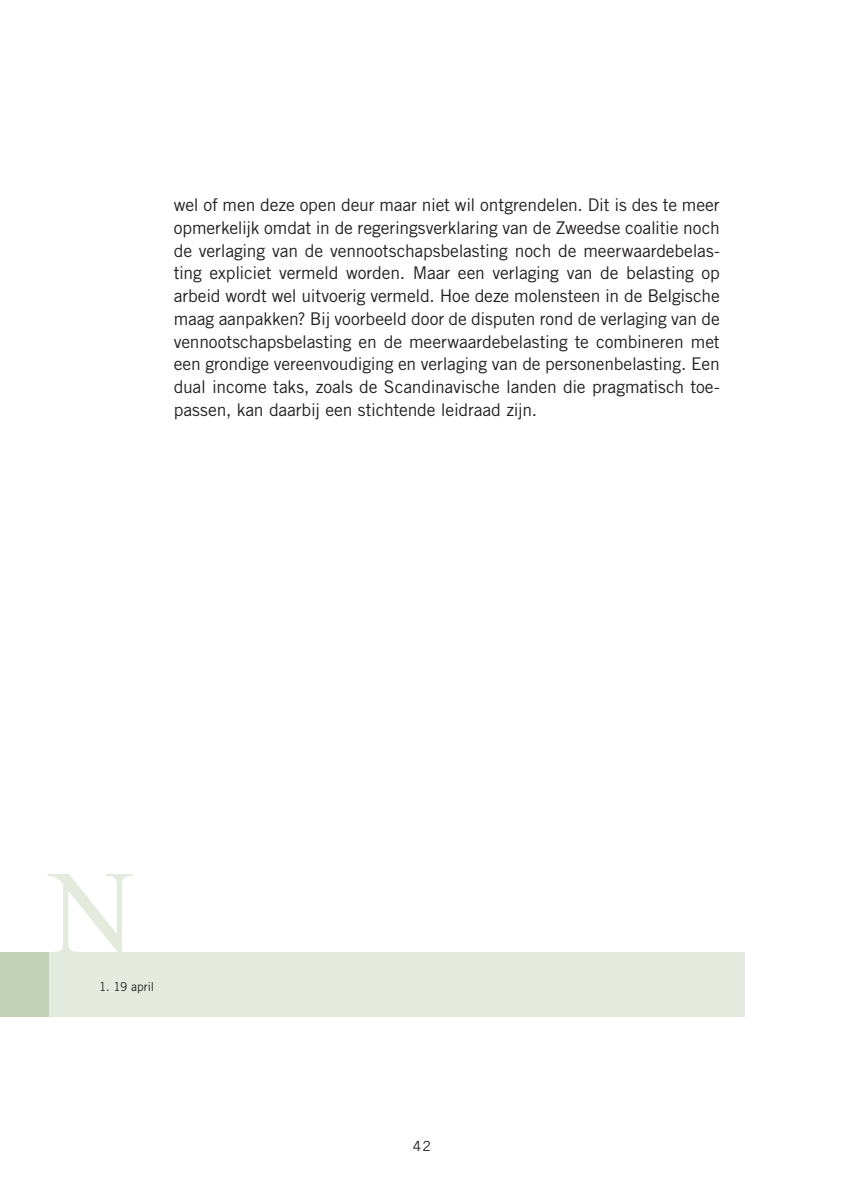
<style>
.page{position:relative;width:844px;height:1191px;background:#fff}
.page>*{position:absolute;margin:0;border:0;box-sizing:border-box;transform-origin:0 0}
.t1{font:120.58px "Times New Roman";color:#e4ebde}
.t2{font:17.5px/22.8px "Trade Gothic LT Std";letter-spacing:-.01em;color:#231f20;text-align:justify}
.t3{font:14px "Trade Gothic LT Std";color:#231f20}
.t4{font:12.25px "Trade Gothic LT Std";color:#231f20}
</style>
<div class="page">
<div style="left:0;top:952px;width:50px;height:64px;background:#c3d2b6"></div>
<div style="left:50px;top:952px;width:694px;height:64px;background:#e4ebde"></div>
<p class="t2" style="left:174px;top:193px;width:547px">wel of men deze open deur maar niet wil ontgrendelen. Dit is des te meer opmerkelijk omdat in de regeringsverklaring van de Zweedse coalitie noch de verlaging van de vennootschapsbelasting noch de meerwaardebelas&shy;ting expliciet vermeld worden. Maar een verlaging van de belasting op arbeid wordt wel uitvoerig vermeld. Hoe deze molensteen in de Belgische maag aanpakken? Bij voorbeeld door de disputen rond de verlaging van de vennootschapsbelasting en de meerwaardebelasting te combineren met een grondige vereenvoudiging en verlaging van de personenbelasting. Een dual income taks, zoals de Scandinavische landen die pragmatisch toe&shy;passen, kan daarbij een stichtende leidraad zijn.</p>
<h1 class="t1" style="left:49px;top:832px;width:87px">N</h1>
<p class="t4" style="left:99px;top:979px;width:56px">1. 19 april</p>
<p class="t3" style="left:413px;top:1138px;width:20px">42</p>
</div>
